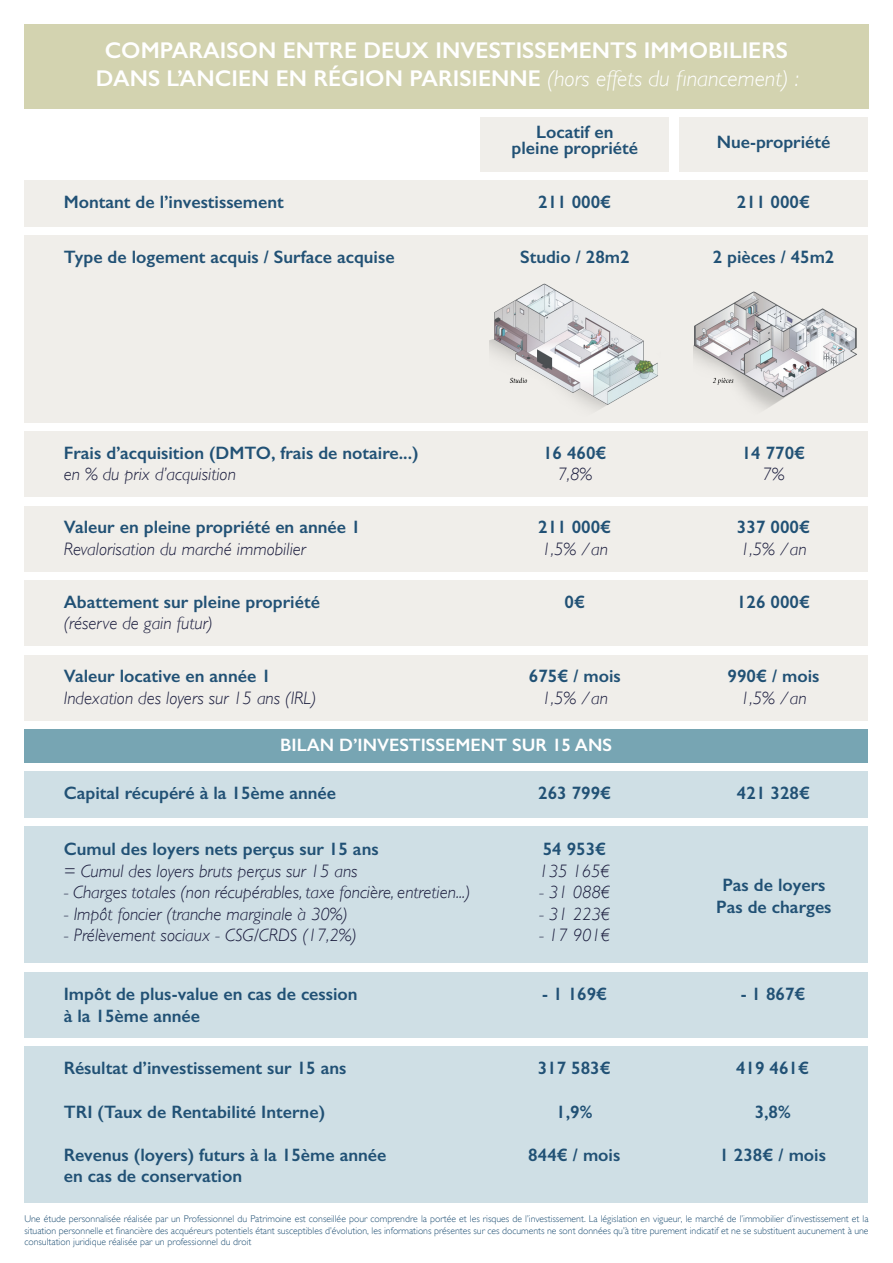
<style>
.page{position:relative;width:893px;height:1263px;background:#fff}
.page>*{position:absolute;margin:0;border:0;box-sizing:border-box;transform-origin:0 0}
.t1{font:600 22.95px "Gill Sans";color:#fff}
.t2{font:600 18px "Gill Sans";color:#215175}
.t3{font:italic 300 18px "Gill Sans";color:#1a1c3d}
.t4{font:600 18px "Gill Sans";color:#fff}
.t5{font:300 9.75px/11.7px "Gill Sans";color:#215175;text-align:justify}
.s1{font-weight:300;font-style:italic}
</style>
<div class="page">
<div style="left:24px;top:24px;width:845px;height:84px;background:#d3d3b0"></div>
<div style="left:24px;top:180px;width:844px;height:47px;background:#f0eeea"></div>
<div style="left:24px;top:235px;width:844px;height:188px;background:#f0eeea"></div>
<div style="left:24px;top:431px;width:844px;height:66px;background:#f0eeea"></div>
<div style="left:24px;top:506px;width:844px;height:66px;background:#f0eeea"></div>
<div style="left:24px;top:771px;width:844px;height:47px;background:#cfdfe5"></div>
<div style="left:24px;top:655px;width:844px;height:66px;background:#f0eeea"></div>
<div style="left:24px;top:826px;width:844px;height:137px;background:#cfdfe5"></div>
<div style="left:24px;top:972px;width:844px;height:65px;background:#cfdfe5"></div>
<div style="left:24px;top:1046px;width:844px;height:156px;background:#cfdfe5"></div>
<div style="left:24px;top:729px;width:844px;height:34px;background:#77a5b3"></div>
<div style="left:24px;top:580px;width:844px;height:66px;background:#f0eeea"></div>
<div style="left:679px;top:117px;width:189px;height:54px;background:#f0eeea"></div>
<div style="left:480px;top:117px;width:189px;height:54px;background:#f0eeea"></div>
<img style="left:693px;top:291px;width:164px;height:118px">
<img style="left:490px;top:283px;width:168px;height:127px">
<p class="t1" style="left:105px;top:37px;width:685px">COMPARAISON ENTRE DEUX INVESTISSEMENTS IMMOBILIERS</p>
<p class="t1" style="left:96px;top:64px;width:704px">DANS L’ANCIEN EN RÉGION PARISIENNE <span class="s1">(hors effets du financement) :</span></p>
<p class="t2" style="left:64px;top:191px;width:222px">Montant de l’investissement</p>
<p class="t2" style="left:536px;top:121px;width:79px">Locatif en</p>
<p class="t2" style="left:512px;top:137px;width:128px">pleine propriété</p>
<p class="t2" style="left:717px;top:131px;width:115px">Nue-propriété</p>
<p class="t2" style="left:737px;top:191px;width:75px">211 000€</p>
<p class="t2" style="left:538px;top:191px;width:75px">211 000€</p>
<p class="t2" style="left:64px;top:246px;width:332px">Type de logement acquis / Surface acquise</p>
<p class="t2" style="left:520px;top:246px;width:111px">Studio / 28m2</p>
<p class="t2" style="left:713px;top:246px;width:123px">2 pièces / 45m2</p>
<p class="t2" style="left:64px;top:442px;width:356px">Frais d’acquisition (DMTO, frais de notaire...)</p>
<p class="t3" style="left:64px;top:464px;width:174px">en % du prix d’acquisition</p>
<p class="t2" style="left:64px;top:516px;width:298px">Valeur en pleine propriété en année 1</p>
<p class="t3" style="left:64px;top:539px;width:243px">Revalorisation du marché immobilier</p>
<p class="t2" style="left:543px;top:442px;width:65px">16 460€</p>
<p class="t3" style="left:558px;top:464px;width:36px">7,8%</p>
<p class="t2" style="left:538px;top:516px;width:75px">211 000€</p>
<p class="t3" style="left:542px;top:539px;width:68px">1,5% /an</p>
<p class="t2" style="left:742px;top:442px;width:65px">14 770€</p>
<p class="t3" style="left:763px;top:464px;width:23px">7%</p>
<p class="t2" style="left:737px;top:516px;width:75px">337 000€</p>
<p class="t3" style="left:740px;top:539px;width:68px">1,5% /an</p>
<p class="t2" style="left:64px;top:591px;width:258px">Abattement sur pleine propriété</p>
<p class="t3" style="left:64px;top:613px;width:151px">(réserve de gain futur)</p>
<p class="t2" style="left:564px;top:591px;width:22px">0€</p>
<p class="t2" style="left:737px;top:591px;width:75px">126 000€</p>
<p class="t2" style="left:64px;top:665px;width:209px">Valeur locative en année 1</p>
<p class="t3" style="left:64px;top:688px;width:254px">Indexation des loyers sur 15 ans (IRL)</p>
<p class="t2" style="left:529px;top:665px;width:93px">675€ / mois</p>
<p class="t3" style="left:542px;top:688px;width:68px">1,5% /an</p>
<p class="t2" style="left:728px;top:665px;width:93px">990€ / mois</p>
<p class="t3" style="left:740px;top:688px;width:68px">1,5% /an</p>
<p class="t4" style="left:280px;top:734px;width:333px">BILAN D’INVESTISSEMENT SUR 15 ANS</p>
<p class="t2" style="left:64px;top:782px;width:274px">Capital récupéré à la 15ème année</p>
<p class="t2" style="left:538px;top:782px;width:75px">263 799€</p>
<p class="t2" style="left:737px;top:782px;width:75px">421 328€</p>
<p class="t2" style="left:64px;top:838px;width:316px">Cumul des loyers nets perçus sur 15 ans</p>
<p class="t3" style="left:64px;top:860px;width:295px">= Cumul des loyers bruts perçus sur 15 ans</p>
<p class="t3" style="left:64px;top:882px;width:408px">- Charges totales (non récupérables, taxe foncière, entretien...)</p>
<p class="t3" style="left:64px;top:904px;width:286px">- Impôt foncier (tranche marginale à 30%)</p>
<p class="t3" style="left:64px;top:925px;width:295px">- Prélèvement sociaux - CSG/CRDS (17,2%)</p>
<p class="t2" style="left:64px;top:983px;width:295px">Impôt de plus-value en cas de cession</p>
<p class="t2" style="left:64px;top:1005px;width:138px">à la 15ème année</p>
<p class="t2" style="left:64px;top:1057px;width:284px">Résultat d’investissement sur 15 ans</p>
<p class="t2" style="left:64px;top:1101px;width:263px">TRI (Taux de Rentabilité Interne)</p>
<p class="t2" style="left:64px;top:1144px;width:324px">Revenus (loyers) futurs à la 15ème année</p>
<p class="t2" style="left:64px;top:1165px;width:180px">en cas de conservation</p>
<p class="t2" style="left:543px;top:838px;width:65px">54 953€</p>
<p class="t3" style="left:539px;top:860px;width:72px">135 165€</p>
<p class="t3" style="left:539px;top:882px;width:72px">- 31 088€</p>
<p class="t3" style="left:539px;top:904px;width:72px">- 31 223€</p>
<p class="t3" style="left:539px;top:925px;width:72px">- 17 901€</p>
<p class="t2" style="left:722px;top:874px;width:105px">Pas de loyers</p>
<p class="t2" style="left:716px;top:896px;width:117px">Pas de charges</p>
<p class="t2" style="left:542px;top:983px;width:67px">- 1 169€</p>
<p class="t2" style="left:741px;top:983px;width:67px">- 1 867€</p>
<p class="t2" style="left:538px;top:1057px;width:75px">317 583€</p>
<p class="t2" style="left:556px;top:1101px;width:38px">1,9%</p>
<p class="t2" style="left:528px;top:1144px;width:93px">844€ / mois</p>
<p class="t2" style="left:736px;top:1057px;width:75px">419 461€</p>
<p class="t2" style="left:755px;top:1101px;width:38px">3,8%</p>
<p class="t2" style="left:719px;top:1144px;width:108px">1 238€ / mois</p>
<p class="t5" style="left:24px;top:1213px;width:846px">Une étude personnalisée réalisée par un Professionnel du Patrimoine est conseillée pour comprendre la portée et les risques de l’investissement. La législation en vigueur, le marché de l’immobilier d’investissement et la situation personnelle et financière des acquéreurs potentiels étant susceptibles d’évolution, les informations présentes sur ces documents ne sont données qu’à titre purement indicatif et ne se substituent aucunement à une consultation juridique réalisée par un professionnel du droit</p>
</div>
